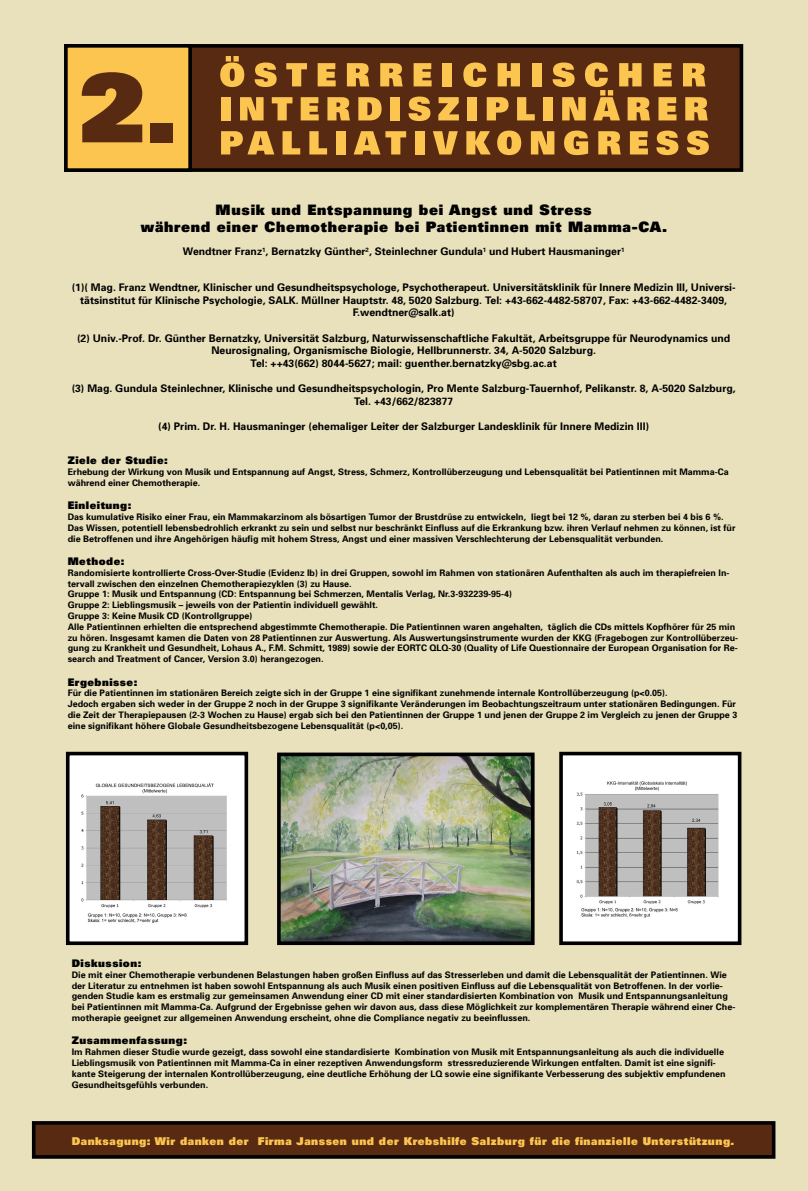
<style>
.page{position:relative;width:808px;height:1191px;background:#e8e1bc}
.page>*{position:absolute;margin:0;border:0;box-sizing:border-box;transform-origin:0 0}
.t1{font:900 14.4px/17.3px "Univers";letter-spacing:.05em;color:#000;text-align:center}
.t2{font:900 10.8px "Univers";letter-spacing:.05em;color:#fcc54f}
.t3{font:700 10.5px/12.6px "Univers";color:#000;text-align:center}
.t4{font:900 10.5px "Univers";letter-spacing:.05em;color:#000}
.t5{font:700 9px/10.8px "Univers";color:#000}
</style>
<div class="page">
<div style="left:68px;top:753px;width:178px;height:190px;background:#fff"></div>
<div style="left:66px;top:752px;width:182px;height:193px;border:4px solid #000"></div>
<div style="left:561px;top:753px;width:179px;height:190px;background:#fff"></div>
<div style="left:559px;top:752px;width:182px;height:193px;border:4px solid #000"></div>
<div style="left:34px;top:1122px;width:740px;height:35px;background:#582a12"></div>
<div style="left:32px;top:1121px;width:743px;height:37px;border:4px solid #000"></div>
<div style="left:66px;top:46px;width:675px;height:124px;background:#582a12"></div>
<div style="left:64px;top:44px;width:679px;height:128px;border:4px solid #000"></div>
<div style="left:66px;top:46px;width:124px;height:124px;background:#fcc54f"></div>
<div style="left:64px;top:44px;width:128px;height:128px;border:4px solid #000"></div>
<svg style="left:82px;top:72px;width:60px;height:70px"></svg>
<div style="left:151px;top:123px;width:22px;height:19px;background:#582a12"></div>
<svg style="left:220px;top:56px;width:24px;height:31px"></svg>
<svg style="left:255px;top:62px;width:22px;height:25px"></svg>
<svg style="left:286px;top:63px;width:21px;height:23px"></svg>
<svg style="left:318px;top:63px;width:18px;height:23px"></svg>
<svg style="left:347px;top:63px;width:22px;height:23px"></svg>
<svg style="left:380px;top:63px;width:23px;height:23px"></svg>
<svg style="left:414px;top:63px;width:18px;height:23px"></svg>
<div style="left:443px;top:63px;width:9px;height:23px;background:#fcc54f"></div>
<svg style="left:463px;top:62px;width:23px;height:25px"></svg>
<svg style="left:498px;top:63px;width:22px;height:23px"></svg>
<div style="left:532px;top:63px;width:9px;height:23px;background:#fcc54f"></div>
<svg style="left:683px;top:63px;width:22px;height:23px"></svg>
<div style="left:221px;top:97px;width:9px;height:23px;background:#fcc54f"></div>
<svg style="left:240px;top:97px;width:24px;height:23px"></svg>
<svg style="left:272px;top:97px;width:20px;height:23px"></svg>
<svg style="left:301px;top:97px;width:18px;height:23px"></svg>
<svg style="left:327px;top:97px;width:23px;height:23px"></svg>
<svg style="left:358px;top:97px;width:24px;height:23px"></svg>
<div style="left:390px;top:97px;width:10px;height:23px;background:#fcc54f"></div>
<svg style="left:408px;top:97px;width:22px;height:24px"></svg>
<svg style="left:438px;top:97px;width:21px;height:23px"></svg>
<div style="left:468px;top:97px;width:9px;height:23px;background:#fcc54f"></div>
<svg style="left:487px;top:97px;width:21px;height:23px"></svg>
<svg style="left:517px;top:97px;width:18px;height:23px"></svg>
<div style="left:543px;top:97px;width:9px;height:23px;background:#fcc54f"></div>
<svg style="left:553px;top:62px;width:123px;height:58px"></svg>
<svg style="left:685px;top:97px;width:23px;height:23px"></svg>
<svg style="left:221px;top:131px;width:53px;height:23px"></svg>
<svg style="left:283px;top:131px;width:17px;height:23px"></svg>
<svg style="left:309px;top:131px;width:18px;height:23px"></svg>
<div style="left:336px;top:131px;width:9px;height:23px;background:#fcc54f"></div>
<svg style="left:354px;top:131px;width:52px;height:23px"></svg>
<div style="left:415px;top:131px;width:9px;height:23px;background:#fcc54f"></div>
<svg style="left:433px;top:131px;width:25px;height:23px"></svg>
<svg style="left:466px;top:131px;width:25px;height:23px"></svg>
<svg style="left:497px;top:131px;width:24px;height:24px"></svg>
<svg style="left:531px;top:131px;width:23px;height:23px"></svg>
<svg style="left:564px;top:131px;width:24px;height:24px"></svg>
<svg style="left:598px;top:131px;width:23px;height:23px"></svg>
<svg style="left:630px;top:131px;width:18px;height:23px"></svg>
<svg style="left:656px;top:131px;width:22px;height:24px"></svg>
<svg style="left:687px;top:131px;width:22px;height:24px"></svg>
<img style="left:81px;top:783px;width:146px;height:140px">
<img style="left:576px;top:781px;width:143px;height:137px">
<img style="left:282px;top:757px;width:248px;height:183px">
<div style="left:277px;top:752px;width:258px;height:193px;border:4px solid #000"></div>
<h1 class="t1" style="left:141px;top:200px;width:528px">Musik und Entspannung bei Angst und Stress<br>während einer Chemotherapie bei Patientinnen mit Mamma-CA.</h1>
<p class="t3" style="left:183px;top:245px;width:443px">Wendtner Franz<sup>1</sup>, Bernatzky Günther<sup>2</sup>, Steinlechner Gundula<sup>1</sup> und Hubert Hausmaninger<sup>1</sup></p>
<p class="t3" style="left:72px;top:281px;width:665px">(1)( Mag. Franz Wendtner, Klinischer und Gesundheitspsychologe, Psychotherapeut. Universitätsklinik für Innere Medizin III, Universi&shy;tätsinstitut für Klinische Psychologie, SALK. Müllner Hauptstr. 48, 5020 Salzburg. Tel: +43-662-4482-58707, Fax: +43-662-4482-3409,<br>F.wendtner@salk.at)</p>
<p class="t3" style="left:77px;top:331px;width:654px">(2) Univ.-Prof. Dr. Günther Bernatzky, Universität Salzburg, Naturwissenschaftliche Fakultät, Arbeitsgruppe für Neurodynamics und<br>Neurosignaling, Organismische Biologie, Hellbrunnerstr. 34, A-5020 Salzburg.<br>Tel: ++43(662) 8044-5627; mail: guenther.bernatzky@sbg.ac.at</p>
<p class="t3" style="left:72px;top:382px;width:665px">(3) Mag. Gundula Steinlechner, Klinische und Gesundheitspsychologin, Pro Mente Salzburg-Tauernhof, Pelikanstr. 8, A-5020 Salzburg,<br>Tel. +43/662/823877</p>
<p class="t3" style="left:158px;top:419px;width:492px">(4) Prim. Dr. H. Hausmaninger (ehemaliger Leiter der Salzburger Landesklinik für Innere Medizin III)</p>
<p class="t4" style="left:68px;top:453px;width:102px">Ziele der Studie:</p>
<p class="t5" style="left:68px;top:466px;width:662px">Erhebung der Wirkung von Musik und Entspannung auf Angst, Stress, Schmerz, Kontrollüberzeugung und Lebensqualität bei Patientinnen mit Mamma-Ca während einer Chemotherapie.</p>
<p class="t4" style="left:68px;top:498px;width:65px">Einleitung:</p>
<p class="t5" style="left:68px;top:511px;width:669px">Das kumulative Risiko einer Frau, ein Mammakarzinom als bösartigen Tumor der Brustdrüse zu entwickeln, liegt bei 12 %, daran zu sterben bei 4 bis 6 %.<br>Das Wissen, potentiell lebensbedrohlich erkrankt zu sein und selbst nur beschränkt Einfluss auf die Erkrankung bzw. ihren Verlauf nehmen zu können, ist für die Betroffenen und ihre Angehörigen häufig mit hohem Stress, Angst und einer massiven Verschlechterung der Lebensqualität verbunden.</p>
<p class="t4" style="left:68px;top:554px;width:58px">Methode:</p>
<p class="t5" style="left:68px;top:567px;width:672px">Randomisierte kontrollierte Cross-Over-Studie (Evidenz Ib) in drei Gruppen, sowohl im Rahmen von stationären Aufenthalten als auch im therapiefreien In&shy;tervall zwischen den einzelnen Chemotherapiezyklen (3) zu Hause.<br>Gruppe 1: Musik und Entspannung (CD: Entspannung bei Schmerzen, Mentalis Verlag, Nr.3-932239-95-4)<br>Gruppe 2: Lieblingsmusik – jeweils von der Patientin individuell gewählt.<br>Gruppe 3: Keine Musik CD (Kontrollgruppe)<br>Alle Patientinnen erhielten die entsprechend abgestimmte Chemotherapie. Die Patientinnen waren angehalten, täglich die CDs mittels Kopfhörer für 25 min zu hören. Insgesamt kamen die Daten von 28 Patientinnen zur Auswertung. Als Auswertungsinstrumente wurden der KKG (Fragebogen zur Kontrollüberzeu&shy;gung zu Krankheit und Gesundheit, Lohaus A., F.M. Schmitt, 1989) sowie der EORTC QLQ-30 (Quality of Life Questionnaire der European Organisation for Re&shy;search and Treatment of Cancer, Version 3.0) herangezogen.</p>
<p class="t4" style="left:68px;top:675px;width:71px">Ergebnisse:</p>
<p class="t5" style="left:68px;top:687px;width:671px">Für die Patientinnen im stationären Bereich zeigte sich in der Gruppe 1 eine signifikant zunehmende internale Kontrollüberzeugung (p&lt;0.05).<br>Jedoch ergaben sich weder in der Gruppe 2 noch in der Gruppe 3 signifikante Veränderungen im Beobachtungszeitraum unter stationären Bedingungen. Für die Zeit der Therapiepausen (2-3 Wochen zu Hause) ergab sich bei den Patientinnen der Gruppe 1 und jenen der Gruppe 2 im Vergleich zu jenen der Gruppe 3 eine signifikant höhere Globale Gesundheitsbezogene Lebensqualität (p&lt;0,05).</p>
<p class="t4" style="left:72px;top:956px;width:71px">Diskussion:</p>
<p class="t5" style="left:72px;top:969px;width:665px">Die mit einer Chemotherapie verbundenen Belastungen haben großen Einfluss auf das Stresserleben und damit die Lebensqualität der Patientinnen. Wie der Literatur zu entnehmen ist haben sowohl Entspannung als auch Musik einen positiven Einfluss auf die Lebensqualität von Betroffenen. In der vorlie&shy;genden Studie kam es erstmalig zur gemeinsamen Anwendung einer CD mit einer standardisierten Kombination von Musik und Entspannungsanleitung bei Patientinnen mit Mamma-Ca. Aufgrund der Ergebnisse gehen wir davon aus, dass diese Möglichkeit zur komplementären Therapie während einer Che&shy;motherapie geeignet zur allgemeinen Anwendung erscheint, ohne die Compliance negativ zu beeinflussen.</p>
<p class="t4" style="left:72px;top:1033px;width:117px">Zusammenfassung:</p>
<p class="t5" style="left:72px;top:1046px;width:655px">Im Rahmen dieser Studie wurde gezeigt, dass sowohl eine standardisierte Kombination von Musik mit Entspannungsanleitung als auch die individuelle Lieblingsmusik von Patientinnen mit Mamma-Ca in einer rezeptiven Anwendungsform stressreduzierende Wirkungen entfalten. Damit ist eine signifi&shy;kante Steigerung der internalen Kontrollüberzeugung, eine deutliche Erhöhung der LQ sowie eine signifikante Verbesserung des subjektiv empfundenen Gesundheitsgefühls verbunden.</p>
<p class="t2" style="left:72px;top:1133px;width:664px">Danksagung: Wir danken der Firma Janssen und der Krebshilfe Salzburg für die finanzielle Unterstützung.</p>
</div>
